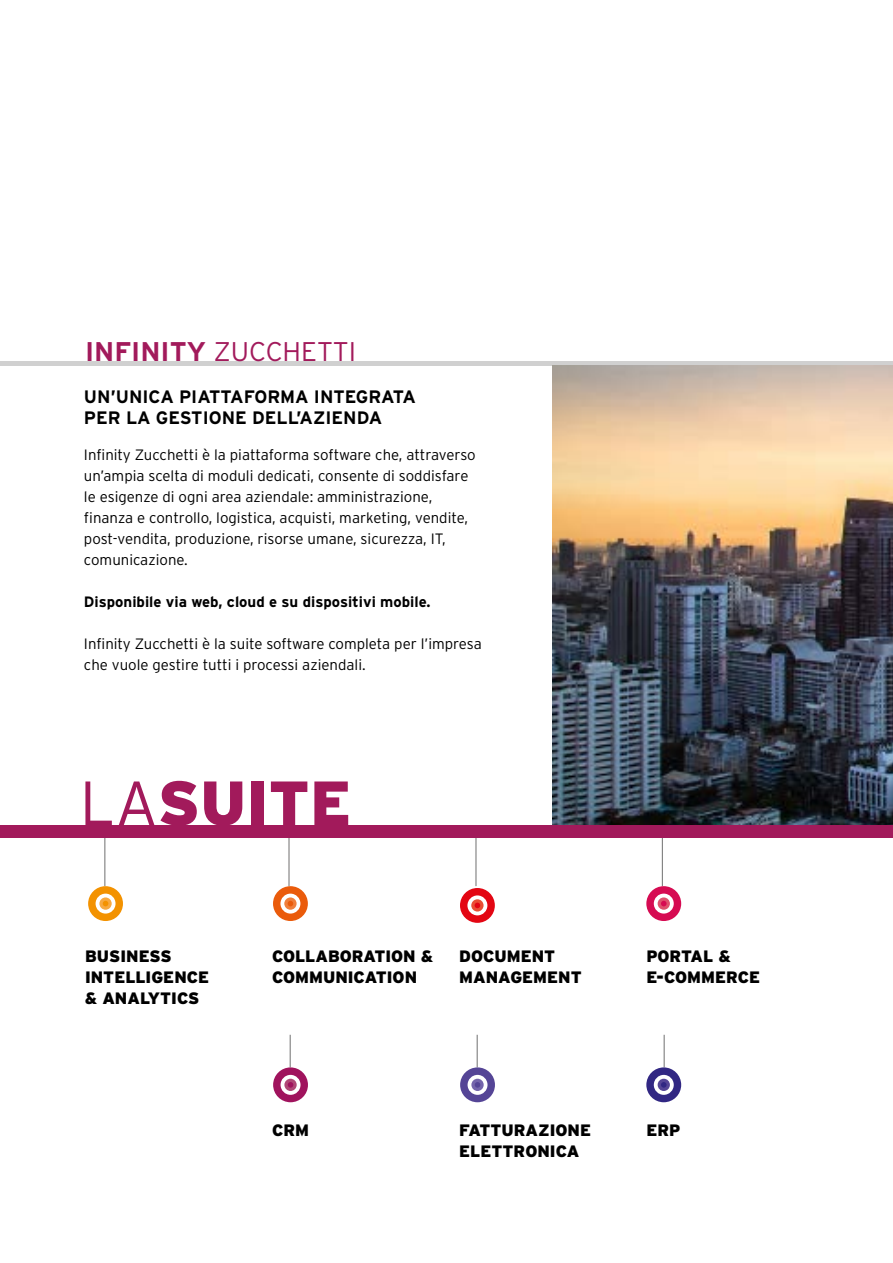
<style>
.page{position:relative;width:893px;height:1263px;background:#fff}
.page>*{position:absolute;margin:0;border:0;box-sizing:border-box;transform-origin:0 0}
.t1{font:900 62.25px "Interstate";color:#a21a5b}
.t2{font:300 27px "Interstate";color:#a21a5b}
.t3{font:700 18px/21px "Interstate";color:#000}
.t4{font:900 16.5px/21px "Interstate";color:#000}
.t5{font:300 15px/21px "Interstate";color:#000}
.t6{font:700 15px "Interstate";color:#000}
.s1{font-weight:700}
.s2{font-weight:300}
</style>
<div class="page">
<hr style="left:104px;top:838px;width:1px;height:48px;background:#706f6f">
<hr style="left:289px;top:838px;width:1px;height:48px;background:#706f6f">
<hr style="left:476px;top:838px;width:1px;height:48px;background:#706f6f">
<hr style="left:662px;top:838px;width:1px;height:48px;background:#706f6f">
<div style="left:0;top:361px;width:893px;height:5px;background:#d0d0d0"></div>
<img style="left:553px;top:366px;width:340px;height:459px">
<div style="left:0;top:825px;width:893px;height:13px;background:#a21a5b"></div>
<hr style="left:477px;top:1035px;width:1px;height:32px;background:#706f6f">
<hr style="left:290px;top:1035px;width:1px;height:32px;background:#706f6f">
<hr style="left:664px;top:1035px;width:1px;height:32px;background:#706f6f">
<div style="left:646px;top:1067px;width:35px;height:35px;background:#312783;border-radius:50%"></div>
<svg style="left:654px;top:1075px;width:20px;height:20px"></svg>
<div style="left:658px;top:1079px;width:12px;height:12px;background:#554596;border-radius:50%"></div>
<svg style="left:661px;top:1082px;width:6px;height:6px"></svg>
<div style="left:460px;top:1067px;width:35px;height:35px;background:#554596;border-radius:50%"></div>
<div style="left:468px;top:1075px;width:19px;height:20px;background:#fff;border-radius:50%"></div>
<div style="left:471px;top:1079px;width:13px;height:12px;background:#7465ab;border-radius:50%"></div>
<svg style="left:475px;top:1082px;width:5px;height:6px"></svg>
<div style="left:273px;top:1067px;width:35px;height:35px;background:#a0135d;border-radius:50%"></div>
<svg style="left:281px;top:1075px;width:20px;height:20px"></svg>
<div style="left:284px;top:1079px;width:13px;height:12px;background:#b04876;border-radius:50%"></div>
<svg style="left:288px;top:1082px;width:5px;height:6px"></svg>
<div style="left:646px;top:886px;width:35px;height:35px;background:#d60b52;border-radius:50%"></div>
<div style="left:654px;top:894px;width:20px;height:19px;background:#fff;border-radius:50%"></div>
<svg style="left:658px;top:897px;width:12px;height:13px"></svg>
<svg style="left:661px;top:901px;width:6px;height:5px"></svg>
<div style="left:460px;top:888px;width:35px;height:35px;background:#e30613;border-radius:50%"></div>
<svg style="left:467px;top:895px;width:20px;height:20px"></svg>
<svg style="left:471px;top:899px;width:13px;height:12px"></svg>
<svg style="left:475px;top:903px;width:5px;height:5px"></svg>
<div style="left:273px;top:886px;width:35px;height:35px;background:#ea5b0b;border-radius:50%"></div>
<div style="left:280px;top:894px;width:20px;height:19px;background:#fff;border-radius:50%"></div>
<svg style="left:284px;top:897px;width:13px;height:13px"></svg>
<svg style="left:288px;top:901px;width:5px;height:5px"></svg>
<div style="left:88px;top:886px;width:35px;height:35px;background:#f39200;border-radius:50%"></div>
<div style="left:96px;top:894px;width:20px;height:19px;background:#fff;border-radius:50%"></div>
<svg style="left:99px;top:897px;width:13px;height:13px"></svg>
<svg style="left:103px;top:901px;width:5px;height:5px"></svg>
<h2 class="t2" style="left:85px;top:336px;width:273px"><span class="s1">INFINITY</span> ZUCCHETTI</h2>
<p class="t3" style="left:84px;top:386px;width:334px">UN’UNICA PIATTAFORMA INTEGRATA<br>PER LA GESTIONE DELL’AZIENDA</p>
<p class="t5" style="left:84px;top:444px;width:393px">Infinity Zucchetti è la piattaforma software che, attraverso un’ampia scelta di moduli dedicati, consente di soddisfare le esigenze di ogni area aziendale: amministrazione, finanza e controllo, logistica, acquisti, marketing, vendite, post-vendita, produzione, risorse umane, sicurezza, IT, comunicazione.</p>
<p class="t6" style="left:84px;top:594px;width:348px">Disponibile via web, cloud e su dispositivi mobile.</p>
<p class="t5" style="left:84px;top:633px;width:399px">Infinity Zucchetti è la suite software completa per l’impresa che vuole gestire tutti i processi aziendali.</p>
<h1 class="t1" style="left:80px;top:767px;width:273px"><span class="s2">LA</span>SUITE</h1>
<p class="t4" style="left:85px;top:945px;width:126px">BUSINESS<br>INTELLIGENCE &amp; ANALYTICS</p>
<p class="t4" style="left:272px;top:945px;width:162px">COLLABORATION &amp;<br>COMMUNICATION</p>
<p class="t4" style="left:459px;top:945px;width:124px">DOCUMENT<br>MANAGEMENT</p>
<p class="t4" style="left:646px;top:945px;width:115px">PORTAL &amp;<br>E-COMMERCE</p>
<p class="t4" style="left:272px;top:1119px;width:39px">CRM</p>
<p class="t4" style="left:459px;top:1119px;width:133px">FATTURAZIONE<br>ELETTRONICA</p>
<p class="t4" style="left:646px;top:1119px;width:36px">ERP</p>
</div>
